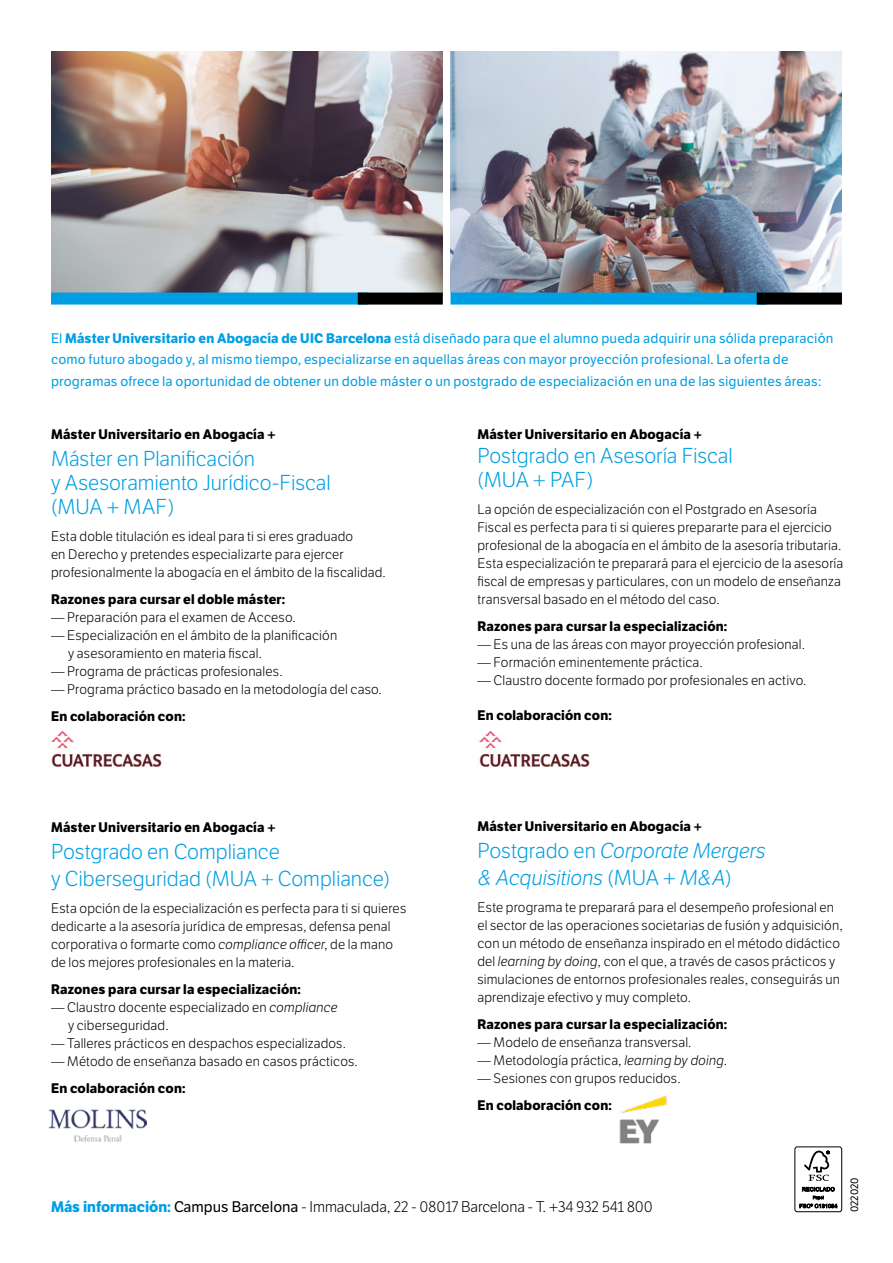
<style>
.page{position:relative;width:893px;height:1263px;background:#fff}
.page>*{position:absolute;margin:0;border:0;box-sizing:border-box;transform-origin:0 0}
.t1{font:21px/24px "LFT Etica Lt";color:#009fe3}
.t2{font:italic 21px/27px "LFT Etica Lt";letter-spacing:-.005em;color:#009fe3}
.t3{font:15px "LFT Etica Lt";color:#000}
.t4{font:13.5px/18px "LFT Etica Lt";letter-spacing:.01em;color:#000}
.t5{font:700 13.5px "LFT Etica";letter-spacing:.015em;color:#000}
.t6{font:13.5px/21.3px "LFT Etica";letter-spacing:.015em;color:#009fe3}
.t7{font:10.5px "LFT Etica";letter-spacing:-.01em;color:#000}
.s1{font-weight:700}
.s2{font-style:italic}
.s3{font-style:normal}
.s4{font-family:"LFT Etica";font-weight:700;color:#009fe3}
.s5{font-family:"LFT Etica"}
</style>
<div class="page">
<img style="left:451px;top:51px;width:391px;height:242px">
<img style="left:51px;top:51px;width:392px;height:242px">
<img style="left:51px;top:730px;width:111px;height:37px">
<img style="left:479px;top:730px;width:111px;height:37px">
<img style="left:49px;top:1110px;width:97px;height:32px">
<img style="left:619px;top:1095px;width:48px;height:49px">
<div style="left:795px;top:1147px;width:47px;height:65px;border:1px solid #000;border-radius:2px"></div>
<svg style="left:804px;top:1150px;width:26px;height:31px"></svg>
<svg style="left:800px;top:1187px;width:37px;height:21px"></svg>
<div style="left:51px;top:293px;width:317px;height:12px;background:#009fe3"></div>
<div style="left:358px;top:293px;width:85px;height:12px;background:#000"></div>
<div style="left:451px;top:293px;width:316px;height:12px;background:#009fe3"></div>
<div style="left:757px;top:293px;width:85px;height:12px;background:#000"></div>
<p class="t6" style="left:51px;top:328px;width:784px">El <span class="s1">Máster Universitario en Abogacía de UIC Barcelona</span> está diseñado para que el alumno pueda adquirir una sólida preparación como futuro abogado y, al mismo tiempo, especializarse en aquellas áreas con mayor proyección profesional. La oferta de programas ofrece la oportunidad de obtener un doble máster o un postgrado de especialización en una de las siguientes áreas:</p>
<p class="t5" style="left:51px;top:426px;width:226px">Máster Universitario en Abogacía +</p>
<h1 class="t1" style="left:51px;top:447px;width:281px">Máster en Planificación<br>y Asesoramiento Jurídico-Fiscal (MUA + MAF)</h1>
<p class="t4" style="left:51px;top:527px;width:336px">Esta doble titulación es ideal para ti si eres graduado<br>en Derecho y pretendes especializarte para ejercer profesionalmente la abogacía en el ámbito de la fiscalidad.</p>
<p class="t5" style="left:51px;top:591px;width:236px">Razones para cursar el doble máster:</p>
<p class="t4" style="left:51px;top:608px;width:246px">— Preparación para el examen de Acceso.</p>
<p class="t4" style="left:68px;top:626px;width:271px;text-indent:-17px">— Especialización en el ámbito de la planificación y asesoramiento en materia fiscal.</p>
<p class="t4" style="left:51px;top:662px;width:233px">— Programa de prácticas profesionales.</p>
<p class="t4" style="left:51px;top:680px;width:332px">— Programa práctico basado en la metodología del caso.</p>
<p class="t5" style="left:51px;top:708px;width:136px">En colaboración con:</p>
<p class="t5" style="left:477px;top:426px;width:226px">Máster Universitario en Abogacía +</p>
<h1 class="t1" style="left:477px;top:445px;width:257px">Postgrado en Asesoría Fiscal (MUA + PAF)</h1>
<p class="t4" style="left:477px;top:501px;width:367px">La opción de especialización con el Postgrado en Asesoría Fiscal es perfecta para ti si quieres prepararte para el ejercicio profesional de la abogacía en el ámbito de la asesoría tributaria.<br>Esta especialización te preparará para el ejercicio de la asesoría fiscal de empresas y particulares, con un modelo de enseñanza transversal basado en el método del caso.</p>
<p class="t5" style="left:477px;top:618px;width:251px">Razones para cursar la especialización:</p>
<p class="t4" style="left:477px;top:636px;width:329px">— Es una de las áreas con mayor proyección profesional.</p>
<p class="t4" style="left:477px;top:654px;width:227px">— Formación eminentemente práctica.</p>
<p class="t4" style="left:477px;top:672px;width:331px">— Claustro docente formado por profesionales en activo.</p>
<p class="t5" style="left:477px;top:707px;width:136px">En colaboración con:</p>
<p class="t5" style="left:51px;top:818px;width:226px">Máster Universitario en Abogacía +</p>
<h1 class="t1" style="left:51px;top:838px;width:341px;line-height:27px">Postgrado en Compliance<br>y Ciberseguridad (MUA + Compliance)</h1>
<p class="t4" style="left:51px;top:899px;width:357px">Esta opción de la especialización es perfecta para ti si quieres dedicarte a la asesoría jurídica de empresas, defensa penal corporativa o formarte como <span class="s2">compliance officer</span>, de la mano de los mejores profesionales en la materia.</p>
<p class="t5" style="left:51px;top:980px;width:251px">Razones para cursar la especialización:</p>
<p class="t4" style="left:68px;top:998px;width:271px;text-indent:-17px">— Claustro docente especializado en <span class="s2">compliance </span>y ciberseguridad.</p>
<p class="t4" style="left:51px;top:1034px;width:296px">— Talleres prácticos en despachos especializados.</p>
<p class="t4" style="left:51px;top:1052px;width:308px">— Método de enseñanza basado en casos prácticos.</p>
<p class="t5" style="left:51px;top:1079px;width:136px">En colaboración con:</p>
<p class="t5" style="left:477px;top:818px;width:226px">Máster Universitario en Abogacía +</p>
<h1 class="t2" style="left:477px;top:838px;width:290px"><span class="s3">Postgrado en</span> Corporate Mergers &amp; Acquisitions <span class="s3">(MUA +</span> M&amp;A<span class="s3">)</span></h1>
<p class="t4" style="left:477px;top:899px;width:367px">Este programa te preparará para el desempeño profesional en el sector de las operaciones societarias de fusión y adquisición, con un método de enseñanza inspirado en el método didáctico del <span class="s2">learning by doing</span>, con el que, a través de casos prácticos y simulaciones de entornos profesionales reales, conseguirás un aprendizaje efectivo y muy completo.</p>
<p class="t5" style="left:477px;top:1016px;width:251px">Razones para cursar la especialización:</p>
<p class="t4" style="left:477px;top:1034px;width:216px">— Modelo de enseñanza transversal.</p>
<p class="t4" style="left:477px;top:1052px;width:251px">— Metodología práctica, <span class="s2">learning by doing</span>.</p>
<p class="t4" style="left:477px;top:1070px;width:205px">— Sesiones con grupos reducidos.</p>
<p class="t5" style="left:477px;top:1097px;width:136px">En colaboración con:</p>
<p class="t3" style="left:51px;top:1198px;width:603px"><span class="s4">Más información:</span> <span class="s5">Campus Barcelona</span> - Immaculada, 22 - 08017 Barcelona - T. +34 932 541 800</p>
<p class="t7" style="left:848px;top:1212px;width:36px;rotate:-90deg">022020</p>
</div>
